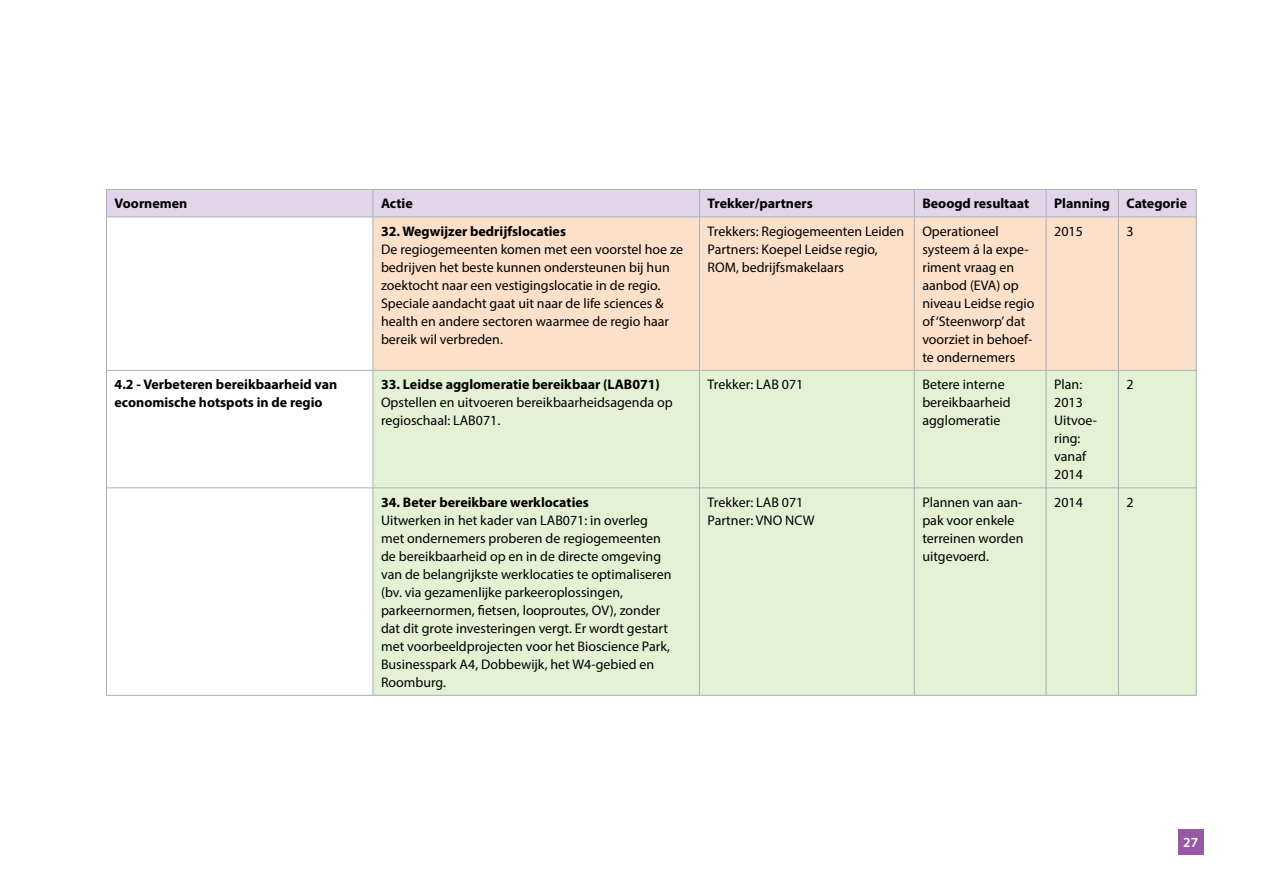
<style>
.page{position:relative;width:1263px;height:893px;background:#fff}
.page>*{position:absolute;margin:0;border:0;box-sizing:border-box;transform-origin:0 0}
.t1{font:13.95px/18px "Myriad Pro";color:#000}
.t2{font:700 13.95px/18px "Myriad Pro";color:#000}
.t3{font:600 13.95px "Myriad Pro";color:#fff}
</style>
<div class="page">
<div style="left:1178px;top:829px;width:25px;height:26px;background:#9759a4"></div>
<div style="left:374px;top:218px;width:822px;height:152px;background:#fde0ca"></div>
<div style="left:374px;top:371px;width:822px;height:324px;background:#e5f1d5"></div>
<hr style="left:106px;top:217px;width:1px;height:153px;background:#a7b1b7">
<hr style="left:373px;top:217px;width:1px;height:153px;background:#a7b1b7">
<hr style="left:699px;top:217px;width:1px;height:153px;background:#a7b1b7">
<hr style="left:914px;top:217px;width:1px;height:153px;background:#a7b1b7">
<hr style="left:1046px;top:217px;width:1px;height:153px;background:#a7b1b7">
<hr style="left:1118px;top:217px;width:1px;height:153px;background:#a7b1b7">
<hr style="left:1196px;top:217px;width:1px;height:153px;background:#a7b1b7">
<hr style="left:106px;top:370px;width:267px;height:1px;background:#a7b1b7">
<hr style="left:106px;top:371px;width:1px;height:117px;background:#a7b1b7">
<hr style="left:373px;top:370px;width:326px;height:1px;background:#a7b1b7">
<hr style="left:373px;top:371px;width:1px;height:117px;background:#a7b1b7">
<hr style="left:699px;top:370px;width:215px;height:1px;background:#a7b1b7">
<hr style="left:699px;top:371px;width:1px;height:117px;background:#a7b1b7">
<hr style="left:914px;top:370px;width:132px;height:1px;background:#a7b1b7">
<hr style="left:914px;top:371px;width:1px;height:117px;background:#a7b1b7">
<hr style="left:1046px;top:370px;width:72px;height:1px;background:#a7b1b7">
<hr style="left:1046px;top:371px;width:1px;height:117px;background:#a7b1b7">
<hr style="left:1118px;top:370px;width:78px;height:1px;background:#a7b1b7">
<hr style="left:1118px;top:371px;width:1px;height:117px;background:#a7b1b7">
<hr style="left:1196px;top:371px;width:1px;height:117px;background:#a7b1b7">
<hr style="left:106px;top:488px;width:267px;height:1px;background:#a7b1b7">
<hr style="left:106px;top:488px;width:1px;height:207px;background:#a7b1b7">
<hr style="left:373px;top:488px;width:326px;height:1px;background:#a7b1b7">
<hr style="left:373px;top:488px;width:1px;height:207px;background:#a7b1b7">
<hr style="left:699px;top:488px;width:215px;height:1px;background:#a7b1b7">
<hr style="left:699px;top:488px;width:1px;height:207px;background:#a7b1b7">
<hr style="left:914px;top:488px;width:132px;height:1px;background:#a7b1b7">
<hr style="left:914px;top:488px;width:1px;height:207px;background:#a7b1b7">
<hr style="left:1046px;top:488px;width:72px;height:1px;background:#a7b1b7">
<hr style="left:1046px;top:488px;width:1px;height:207px;background:#a7b1b7">
<hr style="left:1118px;top:488px;width:78px;height:1px;background:#a7b1b7">
<hr style="left:1118px;top:488px;width:1px;height:207px;background:#a7b1b7">
<hr style="left:1196px;top:488px;width:1px;height:207px;background:#a7b1b7">
<hr style="left:106px;top:695px;width:267px;height:1px;background:#a7b1b7">
<hr style="left:373px;top:695px;width:326px;height:1px;background:#a7b1b7">
<hr style="left:699px;top:695px;width:215px;height:1px;background:#a7b1b7">
<hr style="left:914px;top:695px;width:132px;height:1px;background:#a7b1b7">
<hr style="left:1046px;top:695px;width:72px;height:1px;background:#a7b1b7">
<hr style="left:1118px;top:695px;width:78px;height:1px;background:#a7b1b7">
<svg style="left:106px;top:189px;width:1091px;height:28px;background:#ded2e5"></svg>
<hr style="left:106px;top:217px;width:267px;height:1px;background:#a7b1b7">
<hr style="left:373px;top:217px;width:326px;height:1px;background:#a7b1b7">
<hr style="left:699px;top:217px;width:215px;height:1px;background:#a7b1b7">
<hr style="left:914px;top:217px;width:132px;height:1px;background:#a7b1b7">
<hr style="left:1046px;top:217px;width:72px;height:1px;background:#a7b1b7">
<hr style="left:1118px;top:217px;width:78px;height:1px;background:#a7b1b7">
<p class="t2" style="left:115px;top:194px;width:74px">Voornemen</p>
<p class="t2" style="left:381px;top:194px;width:33px">Actie</p>
<p class="t2" style="left:708px;top:194px;width:107px">Trekker/partners</p>
<p class="t2" style="left:922px;top:194px;width:108px">Beoogd resultaat</p>
<p class="t2" style="left:1054px;top:194px;width:134px">Planning Categorie</p>
<p class="t2" style="left:381px;top:222px;width:187px">32. Wegwijzer bedrijfslocaties</p>
<p class="t1" style="left:381px;top:240px;width:304px">De regiogemeenten komen met een voorstel hoe ze bedrijven het beste kunnen ondersteunen bij hun zoektocht naar een vestigingslocatie in de regio.<br>Speciale aandacht gaat uit naar de life sciences &amp; health en andere sectoren waarmee de regio haar bereik wil verbreden.</p>
<p class="t1" style="left:708px;top:222px;width:198px">Trekkers: Regiogemeenten Leiden<br>Partners: Koepel Leidse regio,<br>ROM, bedrijfsmakelaars</p>
<p class="t1" style="left:922px;top:222px;width:113px">Operationeel systeem á la expe&shy;riment vraag en aanbod (EVA) op niveau Leidse regio of ‘Steenworp’ dat voorziet in behoef&shy;te ondernemers</p>
<p class="t1" style="left:1054px;top:222px;width:30px">2015</p>
<p class="t1" style="left:1126px;top:222px;width:9px">3</p>
<p class="t2" style="left:115px;top:375px;width:224px">4.2 - Verbeteren bereikbaarheid van economische hotspots in de regio</p>
<p class="t2" style="left:381px;top:375px;width:280px">33. Leidse agglomeratie bereikbaar (LAB071)</p>
<p class="t1" style="left:381px;top:393px;width:293px">Opstellen en uitvoeren bereikbaarheidsagenda op regioschaal: LAB071.</p>
<p class="t2" style="left:381px;top:493px;width:209px">34. Beter bereikbare werklocaties</p>
<p class="t1" style="left:381px;top:511px;width:292px">Uitwerken in het kader van LAB071: in overleg met ondernemers proberen de regiogemeenten de bereikbaarheid op en in de directe omgeving van de belangrijkste werklocaties te optimaliseren (bv. via gezamenlijke parkeeroplossingen, parkeernormen, fietsen, looproutes, OV), zonder dat dit grote investeringen vergt. Er wordt gestart met voorbeeldprojecten voor het Bioscience Park, Businesspark A4, Dobbewijk, het W4-gebied en Roomburg.</p>
<p class="t1" style="left:708px;top:375px;width:97px">Trekker: LAB 071</p>
<p class="t1" style="left:922px;top:375px;width:90px">Betere interne bereikbaarheid agglomeratie</p>
<p class="t1" style="left:1054px;top:375px;width:44px">Plan:<br>2013<br>Uitvoe&shy;ring: vanaf<br>2014</p>
<p class="t1" style="left:1126px;top:375px;width:9px">2</p>
<p class="t1" style="left:708px;top:493px;width:108px">Trekker: LAB 071<br>Partner: VNO NCW</p>
<p class="t1" style="left:922px;top:493px;width:103px">Plannen van aan&shy;pak voor enkele terreinen worden uitgevoerd.</p>
<p class="t1" style="left:1054px;top:493px;width:30px">2014</p>
<p class="t1" style="left:1126px;top:493px;width:9px">2</p>
<p class="t3" style="left:1183px;top:834px;width:16px">27</p>
</div>
